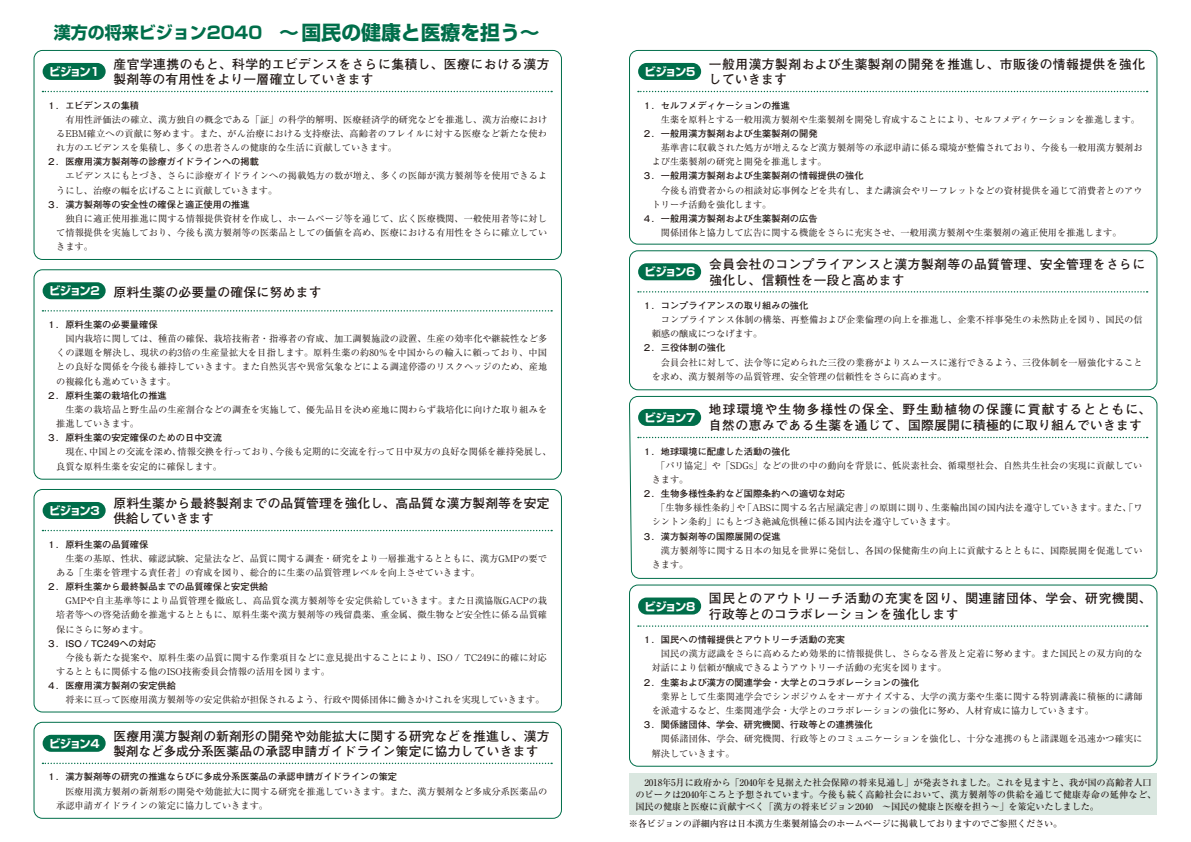
<style>
.page{position:relative;width:1191px;height:842px;background:#fff}
.page>*{position:absolute;margin:0;border:0;box-sizing:border-box;transform-origin:0 0}
.t1{font:700 17px "Shin Go Pro";color:#006e4a}
.t2{font:700 12.8px/15.6px "Futo Go B101 Pro";letter-spacing:.02em;color:#221815}
.t3{font:700 12.8px/15.6px "Futo Go B101 Pro";letter-spacing:.04em;color:#221815}
.t4{font:700 12.8px/15.6px "Futo Go B101 Pro";letter-spacing:.06em;color:#221815}
.t5{font:700 11.3px "Shin Go Pro";letter-spacing:-.125em;color:#fff}
.t6{font:9.2px/14.2px "Ryumin Pro";letter-spacing:.005em;color:#221815}
.t7{font:700 9.2px "Futo Go B101 Pro";color:#221815}
.t8{font:500 9.2px/12.1px "Ryumin Pr 6 N";color:#221815}
.t9{font:500 9.2px "Ryumin Pr 6 N";letter-spacing:-.02em;color:#221815}
.s1{font-size:19.8px}
.s2{font-family:"Shin Go Pro";font-size:11.3px;color:#fff}
.s3{font-size:7.1px}
</style>
<div class="page">
<div style="left:629px;top:773px;width:528px;height:42px;background:#dae7e0"></div>
<div style="left:34px;top:50px;width:528px;height:210px;border:1px solid #006e4a;border-radius:9px"></div>
<div style="left:43px;top:63px;width:63px;height:17px;background:#006e4a;border-radius:8px"></div>
<svg style="left:42px;top:91px;width:510px;height:1px"></svg>
<div style="left:34px;top:722px;width:528px;height:97px;border:1px solid #006e4a;border-radius:9px"></div>
<div style="left:43px;top:735px;width:63px;height:17px;background:#006e4a;border-radius:8px"></div>
<svg style="left:42px;top:763px;width:510px;height:1px"></svg>
<svg style="left:33px;top:269px;width:529px;height:211px"></svg>
<div style="left:43px;top:282px;width:63px;height:17px;background:#006e4a;border-radius:8px"></div>
<svg style="left:42px;top:310px;width:510px;height:2px"></svg>
<div style="left:629px;top:250px;width:528px;height:140px;border:1px solid #006e4a;border-radius:9px"></div>
<div style="left:638px;top:263px;width:63px;height:17px;background:#006e4a;border-radius:8px"></div>
<svg style="left:638px;top:291px;width:509px;height:2px"></svg>
<svg style="left:629px;top:395px;width:529px;height:184px"></svg>
<div style="left:638px;top:409px;width:63px;height:17px;background:#006e4a;border-radius:8px"></div>
<svg style="left:638px;top:437px;width:509px;height:1px"></svg>
<div style="left:629px;top:584px;width:528px;height:183px;border:1px solid #006e4a;border-radius:9px"></div>
<div style="left:638px;top:597px;width:63px;height:17px;background:#006e4a;border-radius:8px"></div>
<svg style="left:638px;top:625px;width:509px;height:2px"></svg>
<div style="left:629px;top:50px;width:528px;height:195px;border:1px solid #006e4a;border-radius:9px"></div>
<div style="left:638px;top:63px;width:63px;height:17px;background:#006e4a;border-radius:8px"></div>
<svg style="left:638px;top:91px;width:509px;height:1px"></svg>
<div style="left:34px;top:489px;width:528px;height:223px;border:1px solid #006e4a;border-radius:9px"></div>
<div style="left:43px;top:502px;width:63px;height:17px;background:#006e4a;border-radius:8px"></div>
<svg style="left:42px;top:530px;width:510px;height:1px"></svg>
<h1 class="t1" style="left:54px;top:19px;width:487px">漢方の将来ビジョン2040　<span class="s1">～国民の健康と医療を担う～</span></h1>
<p class="t5" style="left:49px;top:63px;width:53px">ビジョン１</p>
<h2 class="t3" style="left:113px;top:54px;width:437px">産官学連携のもと、科学的エビデンスをさらに集積し、医療における漢方製剤等の有用性をより一層確立していきます</h2>
<p class="t7" style="left:47px;top:98px;width:94px">１．エビデンスの集積</p>
<p class="t6" style="left:56px;top:112px;width:492px;text-align:justify">　有用性評価法の確立、漢方独自の概念である「証」の科学的解明、医療経済学的研究などを推進し、漢方治療におけるEBM確立への貢献に努めます。また、がん治療における支持療法、高齢者のフレイルに対する医療など新たな使われ方のエビデンスを集積し、多くの患者さんの健康的な生活に貢献していきます。</p>
<p class="t7" style="left:47px;top:154px;width:213px">２．医療用漢方製剤等の診療ガイドラインへの掲載</p>
<p class="t6" style="left:56px;top:168px;width:492px">　エビデンスにもとづき、さらに診療ガイドラインへの掲載処方の数が増え、多くの医師が漢方製剤等を使用できるようにし、治療の幅を広げることに貢献していきます。</p>
<p class="t7" style="left:47px;top:197px;width:204px">３．漢方製剤等の安全性の確保と適正使用の推進</p>
<p class="t6" style="left:56px;top:211px;width:492px;text-align:justify">　独自に適正使用推進に関する情報提供資材を作成し、ホームページ等を通じて、広く医療機関、一般使用者等に対して情報提供を実施しており、今後も漢方製剤等の医薬品としての価値を高め、医療における有用性をさらに確立していきます。</p>
<h2 class="t2" style="left:49px;top:282px;width:274px"><span class="s2">ビジョン2</span> 原料生薬の必要量の確保に努めます</h2>
<p class="t7" style="left:47px;top:317px;width:112px">１．原料生薬の必要量確保</p>
<p class="t6" style="left:56px;top:331px;width:492px;text-align:justify">　国内栽培に関しては、種苗の確保、栽培技術者・指導者の育成、加工調製施設の設置、生産の効率化や継続性など多くの課題を解決し、現状の約3倍の生産量拡大を目指します。原料生薬の約80％を中国からの輸入に頼っており、中国との良好な関係を今後も維持していきます。また自然災害や異常気象などによる調達停滞のリスクヘッジのため、産地の複線化も進めていきます。</p>
<p class="t7" style="left:47px;top:388px;width:121px">２．原料生薬の栽培化の推進</p>
<p class="t6" style="left:56px;top:402px;width:492px">　生薬の栽培品と野生品の生産割合などの調査を実施して、優先品目を決め産地に関わらず栽培化に向けた取り組みを推進していきます。</p>
<p class="t7" style="left:47px;top:430px;width:177px">３．原料生薬の安定確保のための日中交流</p>
<p class="t6" style="left:56px;top:444px;width:497px">　現在、中国との交流を深め、情報交換を行っており、今後も定期的に交流を行って日中双方の良好な関係を維持発展し、良質な原料生薬を安定的に確保します。</p>
<p class="t5" style="left:49px;top:502px;width:52px">ビジョン3</p>
<h2 class="t2" style="left:113px;top:493px;width:437px">原料生薬から最終製剤までの品質管理を強化し、高品質な漢方製剤等を安定供給していきます</h2>
<p class="t7" style="left:47px;top:537px;width:103px">１．原料生薬の品質確保</p>
<p class="t6" style="left:56px;top:551px;width:492px">　生薬の基原、性状、確認試験、定量法など、品質に関する調査・研究をより一層推進するとともに、漢方GMPの要である「生薬を管理する責任者」の育成を図り、総合的に生薬の品質管理レベルを向上させていきます。</p>
<p class="t7" style="left:47px;top:579px;width:223px">２．原料生薬から最終製品までの品質確保と安定供給</p>
<p class="t6" style="left:56px;top:593px;width:492px;text-align:justify">　GMPや自主基準等により品質管理を徹底し、高品質な漢方製剤等を安定供給していきます。また日漢協版GACPの栽培者等への啓発活動を推進するとともに、原料生薬や漢方製剤等の残留農薬、重金属、微生物など安全性に係る品質確保にさらに努めます。</p>
<p class="t7" style="left:47px;top:636px;width:111px">３．ISO / TC249への対応</p>
<p class="t6" style="left:56px;top:650px;width:492px">　今後も新たな提案や、原料生薬の品質に関する作業項目などに意見提出することにより、ISO / TC249に的確に対応するとともに関係する他のISO技術委員会情報の活用を図ります。</p>
<p class="t7" style="left:47px;top:678px;width:130px">４．医療用漢方製剤の安定供給</p>
<p class="t6" style="left:56px;top:692px;width:490px">　将来に亘って医療用漢方製剤等の安定供給が担保されるよう、行政や関係団体に働きかけこれを実現していきます。</p>
<p class="t5" style="left:49px;top:734px;width:52px">ビジョン4</p>
<h2 class="t2" style="left:113px;top:726px;width:437px">医療用漢方製剤の新剤形の開発や効能拡大に関する研究などを推進し、漢方製剤など多成分系医薬品の承認申請ガイドライン策定に協力していきます</h2>
<p class="t7" style="left:47px;top:769px;width:352px">１．漢方製剤等の研究の推進ならびに多成分系医薬品の承認申請ガイドラインの策定</p>
<p class="t6" style="left:56px;top:783px;width:492px">　医療用漢方製剤の新剤形の開発や効能拡大に関する研究を推進していきます。また、漢方製剤など多成分系医薬品の承認申請ガイドラインの策定に協力していきます。</p>
<p class="t5" style="left:644px;top:63px;width:52px">ビジョン5</p>
<h2 class="t3" style="left:709px;top:54px;width:437px">一般用漢方製剤および生薬製剤の開発を推進し、市販後の情報提供を強化していきます</h2>
<p class="t7" style="left:642px;top:98px;width:149px">１．セルフメディケーションの推進</p>
<p class="t6" style="left:651px;top:112px;width:490px">　生薬を原料とする一般用漢方製剤や生薬製剤を開発し育成することにより、セルフメディケーションを推進します。</p>
<p class="t7" style="left:642px;top:126px;width:177px">２．一般用漢方製剤および生薬製剤の開発</p>
<p class="t6" style="left:651px;top:140px;width:492px">　基準書に収載された処方が増えるなど漢方製剤等の承認申請に係る環境が整備されており、今後も一般用漢方製剤および生薬製剤の研究と開発を推進します。</p>
<p class="t7" style="left:642px;top:169px;width:223px">３．一般用漢方製剤および生薬製剤の情報提供の強化</p>
<p class="t6" style="left:651px;top:182px;width:492px">　今後も消費者からの相談対応事例などを共有し、また講演会やリーフレットなどの資材提供を通じて消費者とのアウトリーチ活動を強化します。</p>
<p class="t7" style="left:642px;top:211px;width:177px">４．一般用漢方製剤および生薬製剤の広告</p>
<p class="t6" style="left:651px;top:225px;width:471px">　関係団体と協力して広告に関する機能をさらに充実させ、一般用漢方製剤や生薬製剤の適正使用を推進します。</p>
<p class="t5" style="left:644px;top:263px;width:52px">ビジョン6</p>
<h2 class="t2" style="left:709px;top:255px;width:437px">会員会社のコンプライアンスと漢方製剤等の品質管理、安全管理をさらに強化し、信頼性を一段と高めます</h2>
<p class="t7" style="left:642px;top:298px;width:167px">１．コンプライアンスの取り組みの強化</p>
<p class="t6" style="left:651px;top:312px;width:492px">　コンプライアンス体制の構築、再整備および企業倫理の向上を推進し、企業不祥事発生の未然防止を図り、国民の信頼感の醸成につなげます。</p>
<p class="t7" style="left:642px;top:341px;width:84px">２．三役体制の強化</p>
<p class="t6" style="left:651px;top:354px;width:492px">　会員会社に対して、法令等に定められた三役の業務がよりスムースに遂行できるよう、三役体制を一層強化することを求め、漢方製剤等の品質管理、安全管理の信頼性をさらに高めます。</p>
<p class="t5" style="left:644px;top:409px;width:52px">ビジョン7</p>
<h2 class="t3" style="left:709px;top:400px;width:444px">地球環境や生物多様性の保全、野生動植物の保護に貢献するとともに、自然の恵みである生薬を通じて、国際展開に積極的に取り組んでいきます</h2>
<p class="t7" style="left:642px;top:444px;width:149px">１．地球環境に配慮した活動の強化</p>
<p class="t6" style="left:651px;top:458px;width:492px">　「パリ協定」や「SDG<span class="s3">S</span>」などの世の中の動向を背景に、低炭素社会、循環型社会、自然共生社会の実現に貢献していきます。</p>
<p class="t7" style="left:642px;top:486px;width:204px">２．生物多様性条約など国際条約への適切な対応</p>
<p class="t6" style="left:651px;top:500px;width:492px">　「生物多様性条約」や「ABSに関する名古屋議定書」の原則に則り、生薬輸出国の国内法を遵守していきます。また、「ワシントン条約」にもとづき絶滅危惧種に係る国内法を遵守していきます。</p>
<p class="t7" style="left:642px;top:529px;width:140px">３．漢方製剤等の国際展開の促進</p>
<p class="t6" style="left:651px;top:543px;width:492px">　漢方製剤等に関する日本の知見を世界に発信し、各国の保健衛生の向上に貢献するとともに、国際展開を促進していきます。</p>
<p class="t5" style="left:644px;top:597px;width:52px">ビジョン8</p>
<h2 class="t4" style="left:709px;top:589px;width:444px">国民とのアウトリーチ活動の充実を図り、関連諸団体、学会、研究機関、行政等とのコラボレーションを強化します</h2>
<p class="t7" style="left:642px;top:632px;width:204px">１．国民への情報提供とアウトリーチ活動の充実</p>
<p class="t6" style="left:651px;top:646px;width:492px">　国民の漢方認識をさらに高めるため効果的に情報提供し、さらなる普及と定着に努めます。また国民との双方向的な対話により信頼が醸成できるようアウトリーチ活動の充実を図ります。</p>
<p class="t7" style="left:642px;top:675px;width:278px">２．生薬および漢方の関連学会・大学とのコラボレーションの強化</p>
<p class="t6" style="left:651px;top:689px;width:492px">　業界として生薬関連学会でシンポジウムをオーガナイズする、大学の漢方薬や生薬に関する特別講義に積極的に講師を派遣するなど、生薬関連学会・大学とのコラボレーションの強化に努め、人材育成に協力していきます。</p>
<p class="t7" style="left:642px;top:717px;width:232px">３．関係諸団体、学会、研究機関、行政等との連携強化</p>
<p class="t6" style="left:651px;top:731px;width:492px">　関係諸団体、学会、研究機関、行政等とのコミュニケーションを強化し、十分な連携のもと諸課題を迅速かつ確実に解決していきます。</p>
<p class="t8" style="left:635px;top:776px;width:522px">　2018年5月に政府から「2040年を見据えた社会保障の将来見通し」が発表されました。これを見ますと、我が国の高齢者人口のピークは2040年ころと予想されています。今後も続く高齢社会において、漢方製剤等の供給を通じて健康寿命の延伸など、国民の健康と医療に貢献すべく「漢方の将来ビジョン2040　～国民の健康と医療を担う～」を策定いたしました。</p>
<p class="t9" style="left:628px;top:816px;width:435px">※各ビジョンの詳細内容は日本漢方生薬製剤協会のホームページに掲載しておりますのでご参照ください。</p>
</div>
